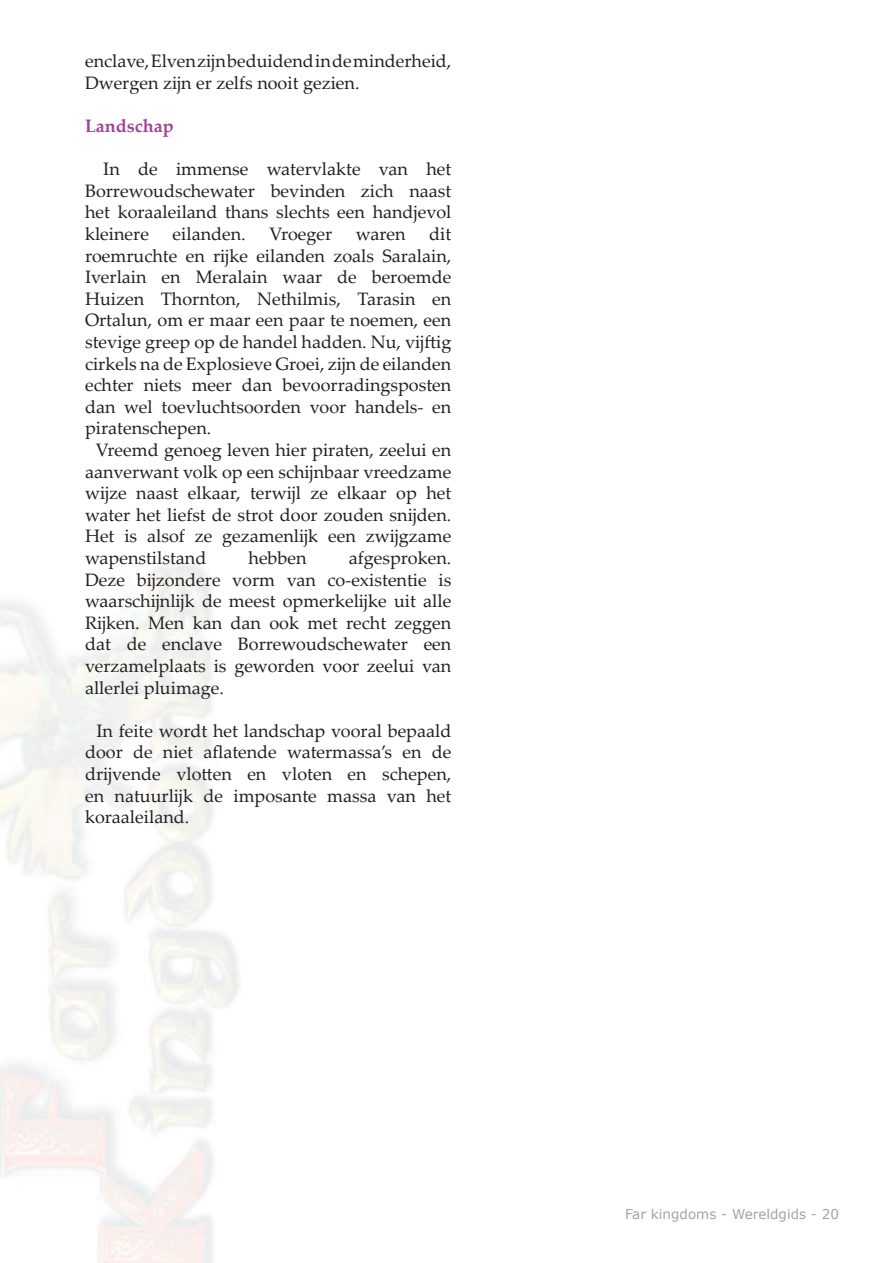
<style>
.page{position:relative;width:893px;height:1263px;background:#fff}
.page>*{position:absolute;margin:0;border:0;box-sizing:border-box;transform-origin:0 0}
.t1{font:18px/21.6px "Palatino Linotype";color:#231f20;text-align:justify}
.t2{font:700 18px "Palatino Linotype";color:#a04499}
.t3{font:13.5px "Verdana";color:#a2a3a7}
</style>
<div class="page">
<p class="t1" style="left:85px;top:50px;width:368px">enclave, Elven zijn beduidend in de minderheid,<br>Dwergen zijn er zelfs nooit gezien.</p>
<p class="t2" style="left:85px;top:113px;width:90px">Landschap</p>
<p class="t1" style="left:85px;top:158px;width:368px;text-indent:18px">In de immense watervlakte van het Borrewoudschewater bevinden zich naast het koraaleiland thans slechts een handjevol kleinere</p>
<p class="t1" style="left:85px;top:222px;width:368px;text-indent:344px">dit roemruchte en rijke eilanden zoals Saralain, Iverlain en Meralain waar de beroemde Huizen Thornton, Nethilmis, Tarasin en Ortalun, om er maar een paar te noemen, een stevige greep op de handel hadden. Nu, vijftig cirkels na de Explosieve Groei, zijn de eilanden echter niets meer dan bevoorradingsposten dan wel toevluchtsoorden voor handels- en piratenschepen.</p>
<p class="t1" style="left:85px;top:438px;width:368px;text-indent:11px">Vreemd genoeg leven hier piraten, zeelui en aanverwant volk op een schijnbaar vreedzame wijze naast elkaar, terwijl ze elkaar op het water het liefst de strot door zouden snijden.<br>Het is alsof ze gezamenlijk een zwijgzame wapenstilstand</p>
<p class="t1" style="left:173px;top:222px;width:75px">eilanden.</p>
<p class="t1" style="left:269px;top:222px;width:65px">Vroeger</p>
<p class="t1" style="left:356px;top:222px;width:51px">waren</p>
<p class="t1" style="left:85px;top:546px;width:368px;text-indent:264px">afgesproken.<br>Deze bijzondere vorm van co-existentie is waarschijnlijk de meest opmerkelijke uit alle Rijken. Men kan dan ook met recht zeggen dat de enclave Borrewoudschewater een verzamelplaats is geworden voor zeelui van allerlei pluimage.</p>
<p class="t1" style="left:85px;top:719px;width:368px;text-indent:11px">In feite wordt het landschap vooral bepaald door de niet aflatende watermassa’s en de drijvende vlotten en vloten en schepen, en natuurlijk de imposante massa van het koraaleiland.</p>
<p class="t1" style="left:249px;top:546px;width:60px">hebben</p>
<p class="t3" style="left:625px;top:1206px;width:215px">Far kingdoms - Wereldgids - 20</p>
</div>
